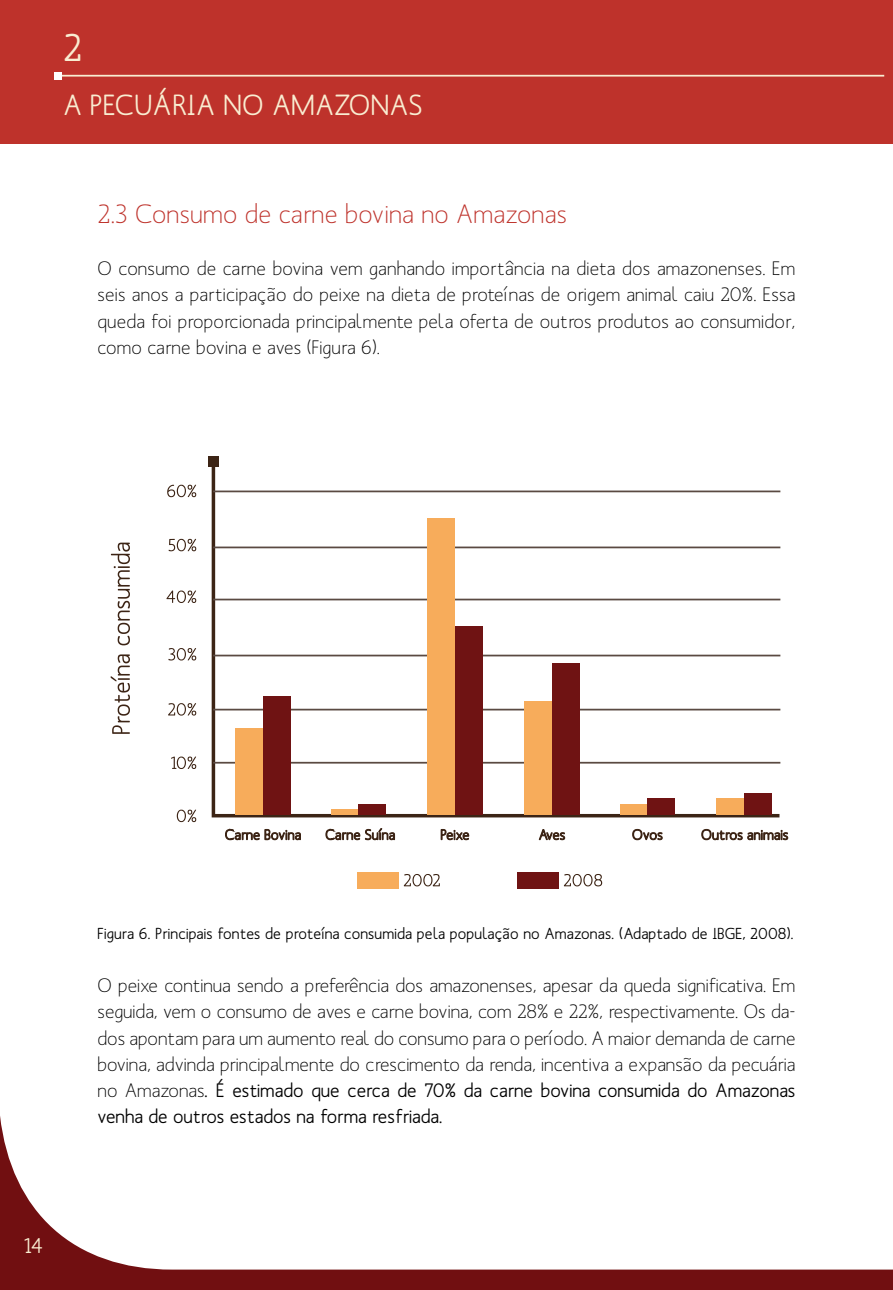
<style>
.page{position:relative;width:893px;height:1290px;background:#fff}
.page>*{position:absolute;margin:0;border:0;box-sizing:border-box;transform-origin:0 0}
.t1{font:500 38.5px "Mank Sans";color:#f9edd1}
.t2{font:500 28.88px "Mank Sans";letter-spacing:.01em;color:#f9edd1}
.t3{font:26.25px "Mank Sans";letter-spacing:.01em;color:#be322b}
.t4{font:500 21px "Mank Sans";color:#f9edd1}
.t5{font:19.25px/26.2px "Mank Sans";color:#000;text-align:justify}
.t6{font:500 15.75px "Mank Sans";letter-spacing:.01em;color:#000}
.s1{font-weight:500}
</style>
<div class="page">
<svg style="left:0;top:1116px;width:893px;height:174px"></svg>
<div style="left:0;top:0;width:893px;height:144px;background:#be322b"></div>
<hr style="left:54px;top:75px;width:830px;height:2px;background:#f9edd1">
<div style="left:54px;top:72px;width:8px;height:8px;background:#fff"></div>
<svg style="left:111px;top:654px;width:19px;height:80px"></svg>
<svg style="left:111px;top:543px;width:19px;height:102px"></svg>
<svg style="left:404px;top:874px;width:36px;height:12px"></svg>
<svg style="left:564px;top:874px;width:38px;height:12px"></svg>
<div style="left:208px;top:456px;width:10px;height:10px;background:#3c2415"></div>
<svg style="left:167px;top:485px;width:29px;height:12px"></svg>
<svg style="left:169px;top:539px;width:27px;height:12px"></svg>
<svg style="left:166px;top:590px;width:30px;height:13px"></svg>
<svg style="left:168px;top:648px;width:28px;height:12px"></svg>
<svg style="left:168px;top:703px;width:28px;height:12px"></svg>
<svg style="left:171px;top:756px;width:25px;height:13px"></svg>
<svg style="left:177px;top:810px;width:19px;height:12px"></svg>
<svg style="left:210px;top:461px;width:571px;height:357px"></svg>
<hr style="left:213px;top:490px;width:567px;height:2px;background:#5a4a42">
<hr style="left:213px;top:546px;width:567px;height:2px;background:#5a4a42">
<hr style="left:213px;top:599px;width:567px;height:1px;background:#5a4a42">
<hr style="left:213px;top:655px;width:567px;height:1px;background:#5a4a42">
<hr style="left:213px;top:709px;width:567px;height:1px;background:#5a4a42">
<hr style="left:213px;top:762px;width:567px;height:1px;background:#5a4a42">
<svg style="left:225px;top:829px;width:76px;height:11px"></svg>
<svg style="left:441px;top:829px;width:28px;height:11px"></svg>
<svg style="left:325px;top:828px;width:70px;height:12px"></svg>
<svg style="left:539px;top:829px;width:26px;height:11px"></svg>
<svg style="left:632px;top:829px;width:31px;height:11px"></svg>
<svg style="left:701px;top:829px;width:87px;height:11px"></svg>
<div style="left:236px;top:727px;width:27px;height:87px;background:#f7ac5b"></div>
<div style="left:263px;top:696px;width:28px;height:118px;background:#6f1313"></div>
<div style="left:428px;top:518px;width:27px;height:296px;background:#f7ac5b"></div>
<div style="left:455px;top:626px;width:27px;height:188px;background:#6f1313"></div>
<div style="left:524px;top:701px;width:28px;height:113px;background:#f7ac5b"></div>
<div style="left:552px;top:663px;width:27px;height:151px;background:#6f1313"></div>
<div style="left:620px;top:803px;width:27px;height:11px;background:#f7ac5b"></div>
<div style="left:647px;top:798px;width:28px;height:16px;background:#6f1313"></div>
<div style="left:331px;top:808px;width:28px;height:6px;background:#f7ac5b"></div>
<div style="left:359px;top:803px;width:27px;height:11px;background:#6f1313"></div>
<div style="left:717px;top:798px;width:27px;height:16px;background:#f7ac5b"></div>
<div style="left:744px;top:792px;width:27px;height:22px;background:#6f1313"></div>
<div style="left:357px;top:872px;width:41px;height:17px;background:#f7ac5b"></div>
<div style="left:517px;top:872px;width:42px;height:17px;background:#6f1313"></div>
<h1 class="t1" style="left:63px;top:23px;width:20px">2</h1>
<h2 class="t2" style="left:63px;top:87px;width:361px">A PECUÁRIA NO AMAZONAS</h2>
<h3 class="t3" style="left:98px;top:197px;width:471px">2.3 Consumo de carne bovina no Amazonas</h3>
<p class="t5" style="left:98px;top:255px;width:699px">O consumo de carne bovina vem ganhando importância na dieta dos amazonenses. Em seis anos a participação do peixe na dieta de proteínas de origem animal caiu 20%. Essa queda foi proporcionada principalmente pela oferta de outros produtos ao consumidor, como carne bovina e aves (Figura 6).</p>
<p class="t4" style="left:24px;top:1233px;width:21px">14</p>
<p class="t6" style="left:98px;top:924px;width:698px">Figura 6. Principais fontes de proteína consumida pela população no Amazonas. (Adaptado de IBGE, 2008).</p>
<p class="t5" style="left:98px;top:972px;width:699px">O peixe continua sendo a preferência dos amazonenses, apesar da queda significativa. Em seguida, vem o consumo de aves e carne bovina, com 28% e 22%, respectivamente. Os da&shy;dos apontam para um aumento real do consumo para o período. A maior demanda de carne bovina, advinda principalmente do crescimento da renda, incentiva a expansão da pecuária no Amazonas<span class="s1">. É estimado que cerca de 70% da carne bovina consumida do Amazonas venha de outros estados na forma resfriada.</span></p>
</div>
